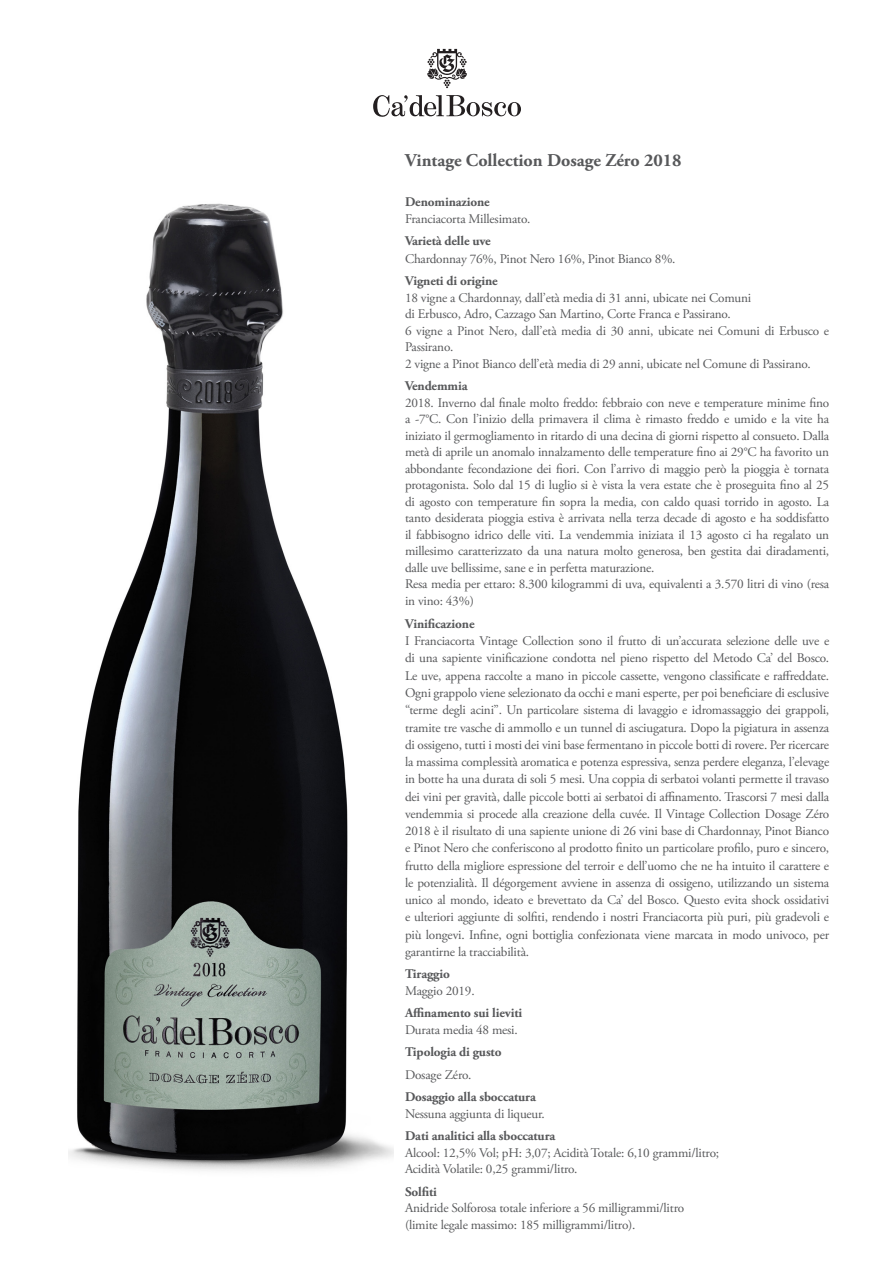
<style>
.page{position:relative;width:893px;height:1263px;background:#fff}
.page>*{position:absolute;margin:0;border:0;box-sizing:border-box;transform-origin:0 0}
.t1{font:700 18px "Adobe Garamond Pro";color:#57585a}
.t2{font:13.2px/17.2px "Adobe Garamond Pro";letter-spacing:-.015em;color:#57585a}
.t3{font:700 13.2px "Adobe Garamond Pro";letter-spacing:-.01em;color:#57585a}
</style>
<div class="page">
<svg style="left:427px;top:49px;width:40px;height:39px"></svg>
<svg style="left:373px;top:95px;width:148px;height:22px"></svg>
<img style="left:68px;top:203px;width:326px;height:968px">
<p class="t1" style="left:405px;top:150px;width:278px">Vintage Collection Dosage Zéro 2018</p>
<p class="t3" style="left:405px;top:194px;width:86px">Denominazione</p>
<p class="t2" style="left:405px;top:211px;width:127px">Franciacorta Millesimato.</p>
<p class="t3" style="left:405px;top:234px;width:87px">Varietà delle uve</p>
<p class="t2" style="left:405px;top:250px;width:272px">Chardonnay 76%, Pinot Nero 16%, Pinot Bianco 8%.</p>
<p class="t3" style="left:405px;top:273px;width:94px">Vigneti di origine</p>
<p class="t2" style="left:405px;top:289px;width:348px">18 vigne a Chardonnay, dall’età media di 31 anni, ubicate nei Comuni</p>
<p class="t2" style="left:405px;top:306px;width:327px">di Erbusco, Adro, Cazzago San Martino, Corte Franca e Passirano.</p>
<p class="t2" style="left:405px;top:323px;width:426px;line-height:16.5px">6 vigne a Pinot Nero, dall’età media di 30 anni, ubicate nei Comuni di Erbusco e<br>Passirano.</p>
<p class="t2" style="left:405px;top:355px;width:407px">2 vigne a Pinot Bianco dell’età media di 29 anni, ubicate nel Comune di Passirano.</p>
<p class="t3" style="left:405px;top:378px;width:64px">Vendemmia</p>
<p class="t2" style="left:405px;top:395px;width:426px;line-height:16.5px;text-align:justify">2018. Inverno dal finale molto freddo: febbraio con neve e temperature minime fino a -7°C. Con l’inizio della primavera il clima è rimasto freddo e umido e la vite ha iniziato il germogliamento in ritardo di una decina di giorni rispetto al consueto. Dalla metà di aprile un anomalo innalzamento delle temperature fino ai 29°C ha favorito un abbondante fecondazione dei fiori. Con l’arrivo di maggio però la pioggia è tornata protagonista. Solo dal 15 di luglio si è vista la vera estate che è proseguita fino al 25 di agosto con temperature fin sopra la media, con caldo quasi torrido in agosto. La tanto desiderata pioggia estiva è arrivata nella terza decade di agosto e ha soddisfatto il fabbisogno idrico delle viti. La vendemmia iniziata il 13 agosto ci ha regalato un millesimo caratterizzato da una natura molto generosa, ben gestita dai diradamenti, dalle uve bellissime, sane e in perfetta maturazione.</p>
<p class="t2" style="left:405px;top:576px;width:426px">Resa media per ettaro: 8.300 kilogrammi di uva, equivalenti a 3.570 litri di vino (resa in vino: 43%)</p>
<p class="t3" style="left:405px;top:616px;width:71px">Vinificazione</p>
<p class="t2" style="left:405px;top:633px;width:426px;text-align:justify">I Franciacorta Vintage Collection sono il frutto di un’accurata selezione delle uve e di una sapiente vinificazione condotta nel pieno rispetto del Metodo Ca’ del Bosco.<br>Le uve, appena raccolte a mano in piccole cassette, vengono classificate e raffreddate.<br>Ogni grappolo viene selezionato da occhi e mani esperte, per poi beneficiare di esclusive “terme degli acini”. Un particolare sistema di lavaggio e idromassaggio dei grappoli, tramite tre vasche di ammollo e un tunnel di asciugatura. Dopo la pigiatura in assenza di ossigeno, tutti i mosti dei vini base fermentano in piccole botti di rovere. Per ricercare la massima complessità aromatica e potenza espressiva, senza perdere eleganza, l’elevage in botte ha una durata di soli 5 mesi. Una coppia di serbatoi volanti permette il travaso dei vini per gravità, dalle piccole botti ai serbatoi di affinamento. Trascorsi 7 mesi dalla vendemmia si procede alla creazione della cuvée. Il Vintage Collection Dosage Zéro 2018 è il risultato di una sapiente unione di 26 vini base di Chardonnay, Pinot Bianco e Pinot Nero che conferiscono al prodotto finito un particolare profilo, puro e sincero, frutto della migliore espressione del terroir e dell’uomo che ne ha intuito il carattere e le potenzialità. Il dégorgement avviene in assenza di ossigeno, utilizzando un sistema unico al mondo, ideato e brevettato da Ca’ del Bosco. Questo evita shock ossidativi e ulteriori aggiunte di solfiti, rendendo i nostri Franciacorta più puri, più gradevoli e più longevi. Infine, ogni bottiglia confezionata viene marcata in modo univoco, per garantirne la tracciabilità.</p>
<p class="t3" style="left:405px;top:966px;width:46px">Tiraggio</p>
<p class="t2" style="left:405px;top:982px;width:71px">Maggio 2019.</p>
<p class="t3" style="left:405px;top:1005px;width:119px">Affinamento sui lieviti</p>
<p class="t2" style="left:405px;top:1021px;width:114px">Durata media 48 mesi.</p>
<p class="t3" style="left:405px;top:1044px;width:98px">Tipologia di gusto</p>
<p class="t2" style="left:405px;top:1066px;width:68px">Dosage Zéro.</p>
<p class="t3" style="left:405px;top:1089px;width:132px">Dosaggio alla sboccatura</p>
<p class="t2" style="left:405px;top:1105px;width:141px">Nessuna aggiunta di liqueur.</p>
<p class="t3" style="left:405px;top:1128px;width:152px">Dati analitici alla sboccatura</p>
<p class="t2" style="left:405px;top:1144px;width:316px">Alcool: 12,5% Vol; pH: 3,07; Acidità Totale: 6,10 grammi/litro;</p>
<p class="t2" style="left:405px;top:1161px;width:174px">Acidità Volatile: 0,25 grammi/litro.</p>
<p class="t3" style="left:405px;top:1184px;width:33px">Solfiti</p>
<p class="t2" style="left:405px;top:1200px;width:281px">Anidride Solforosa totale inferiore a 56 milligrammi/litro</p>
<p class="t2" style="left:405px;top:1216px;width:232px">(limite legale massimo: 185 milligrammi/litro).</p>
</div>
